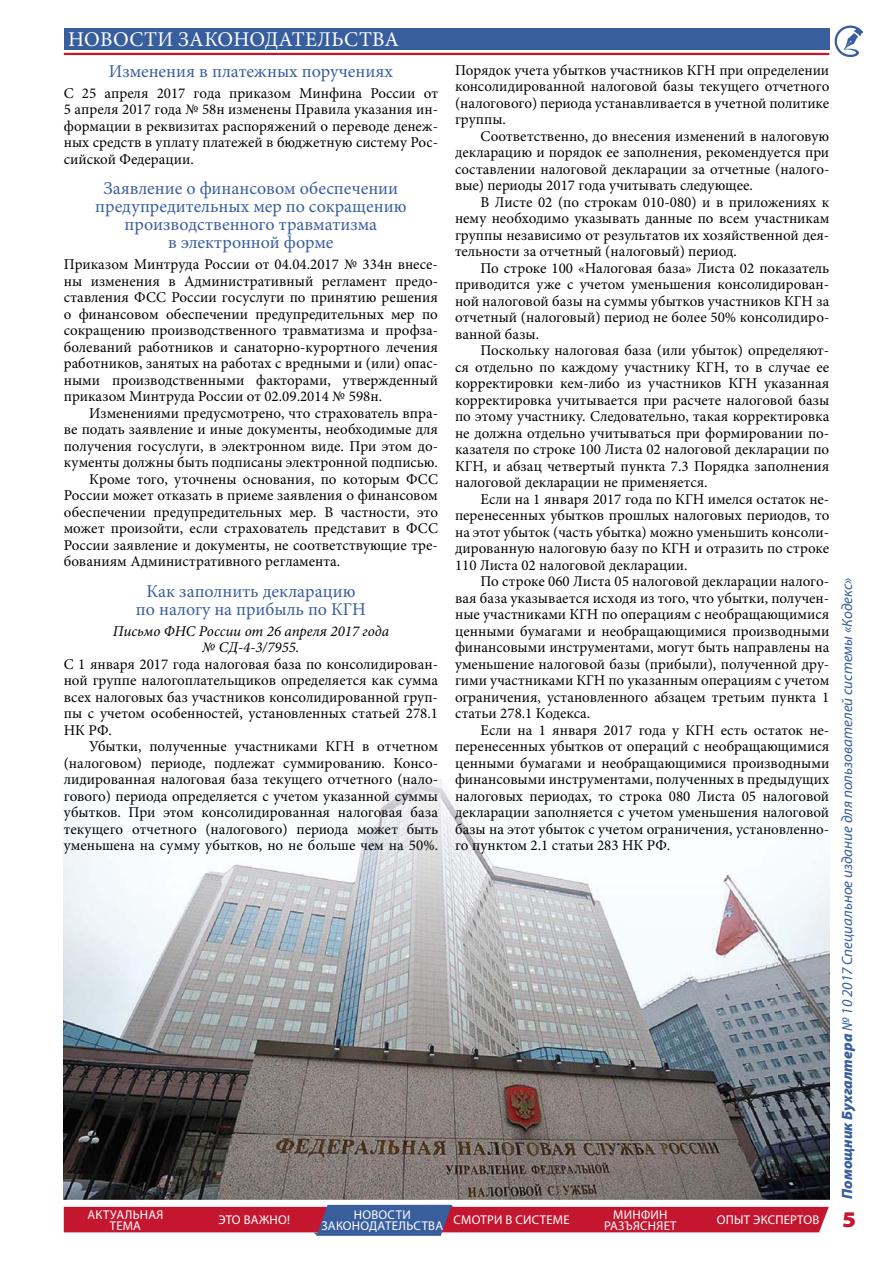
<style>
.page{position:relative;width:893px;height:1263px;background:#fff}
.page>*{position:absolute;margin:0;border:0;box-sizing:border-box;transform-origin:0 0}
.t1{font:900 semi-expanded 22.5px "Myriad Pro";color:#c5162f}
.t2{font:21px "Minion Pro";letter-spacing:.01em;color:#fff}
.t3{font:18px/18px "Minion Pro";color:#385e9e;text-align:center}
.t4{font:15px/16.5px "Minion Pro";color:#000;text-align:justify}
.t5{font:italic 15px "Myriad Pro";color:#385e9e}
.t6{font:italic 15px/16.5px "Minion Pro";color:#000;text-align:center}
.t7{font:12.75px/10.5px "Myriad Pro";letter-spacing:.02em;color:#fff;text-align:center}
.s1{font-weight:900}
</style>
<div class="page">
<svg style="left:834px;top:25px;width:29px;height:32px"></svg>
<div style="left:64px;top:29px;width:765px;height:21px;background:#385e9e"></div>
<hr style="left:64px;top:53px;width:765px;height:2px;background:#c5162f">
<svg style="left:64px;top:1205px;width:765px;height:31px;background:#b64560"></svg>
<img style="left:64px;top:774px;width:765px;height:425px">
<h2 class="t2" style="left:68px;top:27px;width:332px">НОВОСТИ ЗАКОНОДАТЕЛЬСТВА</h2>
<p class="t3" style="left:109px;top:62px;width:286px">Изменения в платежных поручениях</p>
<p class="t4" style="left:64px;top:84px;width:376px">С 25 апреля 2017 года приказом Минфина России от 5 апреля 2017 года № 58н изменены Правила указания ин&shy;формации в реквизитах распоряжений о переводе денеж&shy;ных средств в уплату платежей в бюджетную систему Рос&shy;сийской Федерации.</p>
<p class="t3" style="left:95px;top:179px;width:313px">Заявление о финансовом обеспечении предупредительных мер по сокращению производственного травматизма<br>в электронной форме</p>
<p class="t4" style="left:64px;top:256px;width:376px">Приказом Минтруда России от 04.04.2017 № 334н внесе&shy;ны изменения в Административный регламент предо&shy;ставления ФСС России госуслуги по принятию решения о финансовом обеспечении предупредительных мер по сокращению производственного травматизма и профза&shy;болеваний работников и санаторно-курортного лечения работников, занятых на работах с вредными и (или) опас&shy;ными производственными факторами, утвержденный приказом Минтруда России от 02.09.2014 № 598н.</p>
<p class="t4" style="left:89px;top:404px;width:350px">Изменениями предусмотрено, что страхователь впра-</p>
<p class="t4" style="left:64px;top:421px;width:376px">ве подать заявление и иные документы, необходимые для</p>
<p class="t4" style="left:64px;top:437px;width:376px">получения госуслуги, в электронном виде. При этом до-</p>
<p class="t4" style="left:64px;top:454px;width:376px">кументы должны быть подписаны электронной подписью.</p>
<p class="t4" style="left:89px;top:470px;width:350px">Кроме того, уточнены основания, по которым ФСС</p>
<p class="t4" style="left:64px;top:487px;width:376px">России может отказать в приеме заявления о финансовом</p>
<p class="t4" style="left:64px;top:503px;width:376px">обеспечении предупредительных мер. В частности, это</p>
<p class="t4" style="left:64px;top:520px;width:376px">может произойти, если страхователь представит в ФСС</p>
<p class="t4" style="left:64px;top:536px;width:376px">России заявление и документы, не соответствующие тре-</p>
<p class="t4" style="left:64px;top:553px;width:278px">бованиям Административного регламента.</p>
<p class="t3" style="left:136px;top:582px;width:231px">Как заполнить декларацию по налогу на прибыль по КГН</p>
<p class="t6" style="left:113px;top:622px;width:278px">Письмо ФНС России от 26 апреля 2017 года № СД-4-3/7955.</p>
<p class="t4" style="left:64px;top:655px;width:376px">С 1 января 2017 года налоговая база по консолидирован&shy;ной группе налогоплательщиков определяется как сумма всех налоговых баз участников консолидированной груп&shy;пы с учетом особенностей, установленных статьей 278.1<br>НК РФ.</p>
<p class="t4" style="left:64px;top:738px;width:376px;text-indent:26px">Убытки, полученные участниками КГН в отчетном (налоговом) периоде, подлежат суммированию. Консо&shy;лидированная налоговая база текущего отчетного (нало&shy;гового) периода определяется с учетом указанной суммы убытков. При этом консолидированная налоговая база текущего отчетного (налогового) периода может быть уменьшена на сумму убытков, но не больше чем на 50%.</p>
<p class="t4" style="left:455px;top:61px;width:376px">Порядок учета убытков участников КГН при определении консолидированной налоговой базы текущего отчетного (налогового) периода устанавливается в учетной политике группы.</p>
<p class="t4" style="left:455px;top:127px;width:376px;text-indent:26px">Соответственно, до внесения изменений в налоговую декларацию и порядок ее заполнения, рекомендуется при составлении налоговой декларации за отчетные (налого&shy;вые) периоды 2017 года учитывать следующее.</p>
<p class="t4" style="left:455px;top:193px;width:376px;text-indent:26px">В Листе 02 (по строкам 010-080) и в приложениях к нему необходимо указывать данные по всем участникам группы независимо от результатов их хозяйственной дея&shy;тельности за отчетный (налоговый) период.</p>
<p class="t4" style="left:455px;top:259px;width:376px;text-indent:26px">По строке 100 «Налоговая база» Листа 02 показатель приводится уже с учетом уменьшения консолидирован&shy;ной налоговой базы на суммы убытков участников КГН за отчетный (налоговый) период не более 50% консолидиро&shy;ванной базы.</p>
<p class="t4" style="left:455px;top:342px;width:376px;text-indent:26px">Поскольку налоговая база (или убыток) определяют&shy;ся отдельно по каждому участнику КГН, то в случае ее корректировки кем-либо из участников КГН указанная корректировка учитывается при расчете налоговой базы по этому участнику. Следовательно, такая корректировка не должна отдельно учитываться при формировании по&shy;казателя по строке 100 Листа 02 налоговой декларации по КГН, и абзац четвертый пункта 7.3 Порядка заполнения налоговой декларации не применяется.</p>
<p class="t4" style="left:455px;top:490px;width:376px;text-indent:26px">Если на 1 января 2017 года по КГН имелся остаток не&shy;перенесенных убытков прошлых налоговых периодов, то на этот убыток (часть убытка) можно уменьшить консоли&shy;дированную налоговую базу по КГН и отразить по строке 110 Листа 02 налоговой декларации.</p>
<p class="t4" style="left:455px;top:573px;width:376px;text-indent:26px">По строке 060 Листа 05 налоговой декларации налого&shy;вая база указывается исходя из того, что убытки, получен&shy;ные участниками КГН по операциям с необращающимися ценными бумагами и необращающимися производными финансовыми инструментами, могут быть направлены на уменьшение налоговой базы (прибыли), полученной дру&shy;гими участниками КГН по указанным операциям с учетом ограничения, установленного абзацем третьим пункта 1 статьи 278.1 Кодекса.</p>
<p class="t4" style="left:455px;top:721px;width:376px;text-indent:26px">Если на 1 января 2017 года у КГН есть остаток не&shy;перенесенных убытков от операций с необращающимися ценными бумагами и необращающимися производными финансовыми инструментами, полученных в предыдущих налоговых периодах, то строка 080 Листа 05 налоговой декларации заполняется с учетом уменьшения налоговой базы на этот убыток с учетом ограничения, установленно&shy;го пунктом 2.1 статьи 283 НК РФ.</p>
<p class="t7" style="left:87px;top:1210px;width:77px">АКТУАЛЬНАЯ<br>ТЕМА</p>
<p class="t7" style="left:218px;top:1215px;width:73px">ЭТО ВАЖНО!</p>
<p class="t7" style="left:321px;top:1210px;width:250px;text-align:left;text-indent:33px">НОВОСТИ<br>ЗАКОНОДАТЕЛЬСТВА СМОТРИ В СИСТЕМЕ</p>
<p class="t7" style="left:604px;top:1210px;width:74px">МИНФИН<br>РАЗЪЯСНЯЕТ</p>
<p class="t7" style="left:717px;top:1215px;width:104px">ОПЫТ ЭКСПЕРТОВ</p>
<p class="t5" style="left:838px;top:1199px;width:623px;rotate:-90deg"><span class="s1">Помощник Бухгалтера</span> № 10 2017 Специальное издание для пользователей системы «Кодекс»</p>
<h1 class="t1" style="left:842px;top:1206px;width:15px">5</h1>
</div>
